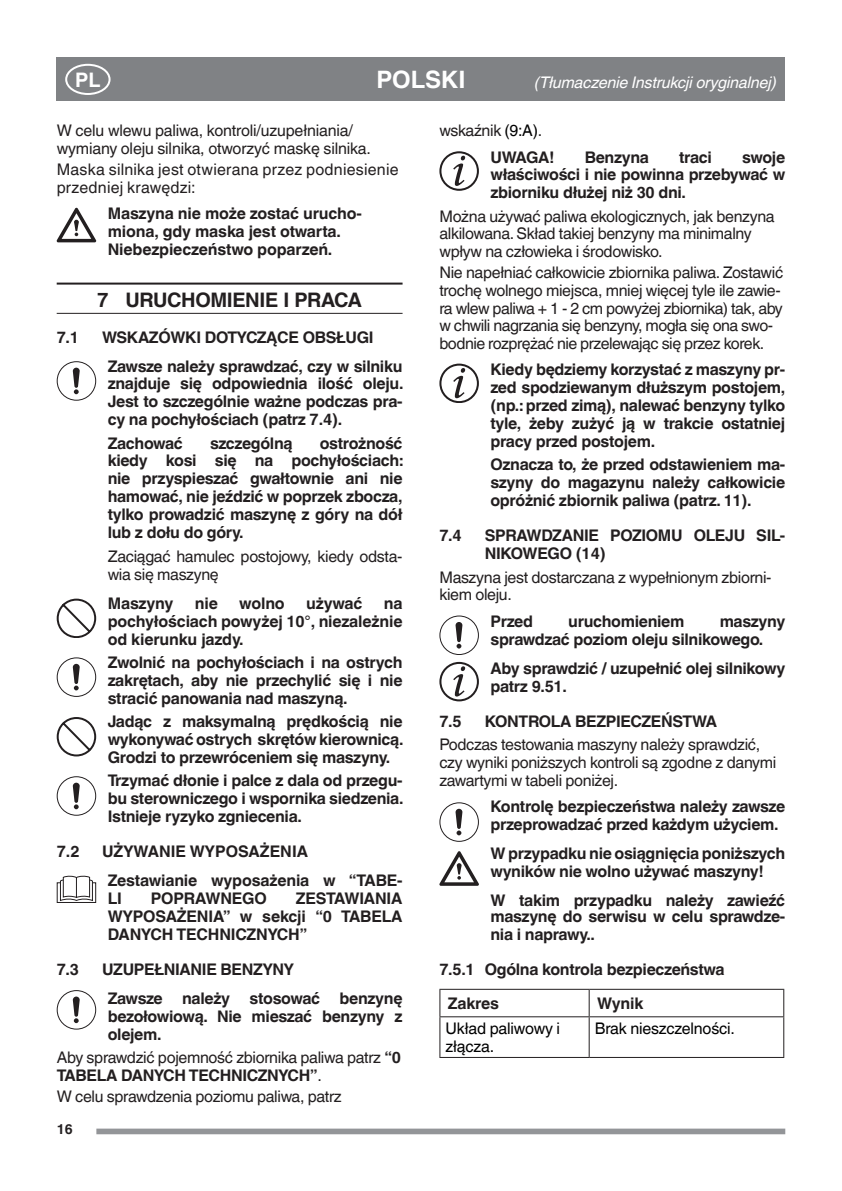
<style>
.page{position:relative;width:842px;height:1191px;background:#fff}
.page>*{position:absolute;margin:0;border:0;box-sizing:border-box;transform-origin:0 0}
.t1{font:700 24px "Helvetica World";color:#fff}
.t2{font:700 20px "Helvetica World";letter-spacing:-.02em;color:#231f20}
.t3{font:700 20px "Helvetica World";color:#fff}
.t4{font:700 16px/17.8px "Helvetica World";letter-spacing:-.02em;color:#231f20}
.t5{font:16px/17.8px "Helvetica World";letter-spacing:-.02em;color:#231f20}
.t6{font:16px/18px "Helvetica World";letter-spacing:.015em;color:#231f20}
.t7{font:16px/17.8px "Helvetica World";letter-spacing:-.01em;color:#000001}
.t8{font:italic 16px "Helvetica World";letter-spacing:-.01em;color:#fff}
.t9{font:700 14px "Helvetica World";color:#231f20}
.s1{color:#000001}
.s2{font-weight:700}
</style>
<div class="page">
<div style="left:57px;top:58px;width:728px;height:43px;background:#808285"></div>
<div style="left:96px;top:1128px;width:689px;height:6px;background:#939598"></div>
<div style="left:65px;top:64px;width:46px;height:31px;border:2px solid #fff;border-radius:50%"></div>
<hr style="left:57px;top:282px;width:346px;height:2px;background:#231f20">
<hr style="left:57px;top:313px;width:346px;height:1px;background:#231f20">
<svg style="left:57px;top:207px;width:39px;height:35px"></svg>
<div style="left:57px;top:361px;width:39px;height:40px;border:1px solid #231f20;border-radius:50%"></div>
<svg style="left:73px;top:368px;width:7px;height:26px"></svg>
<svg style="left:57px;top:598px;width:39px;height:40px"></svg>
<div style="left:57px;top:657px;width:39px;height:40px;border:1px solid #231f20;border-radius:50%"></div>
<svg style="left:73px;top:664px;width:7px;height:26px"></svg>
<svg style="left:57px;top:717px;width:39px;height:39px"></svg>
<div style="left:57px;top:776px;width:39px;height:39px;border:1px solid #231f20;border-radius:50%"></div>
<svg style="left:73px;top:782px;width:7px;height:27px"></svg>
<svg style="left:57px;top:875px;width:39px;height:28px"></svg>
<div style="left:57px;top:990px;width:39px;height:39px;border:1px solid #231f20;border-radius:50%"></div>
<svg style="left:73px;top:996px;width:7px;height:27px"></svg>
<div style="left:439px;top:151px;width:40px;height:39px;border:2px solid #231f20;border-radius:50%"></div>
<svg style="left:453px;top:156px;width:12px;height:30px"></svg>
<div style="left:439px;top:363px;width:40px;height:40px;border:2px solid #231f20;border-radius:50%"></div>
<svg style="left:453px;top:368px;width:12px;height:30px"></svg>
<div style="left:439px;top:615px;width:40px;height:39px;border:1px solid #231f20;border-radius:50%"></div>
<svg style="left:455px;top:622px;width:7px;height:26px"></svg>
<div style="left:439px;top:662px;width:40px;height:39px;border:2px solid #231f20;border-radius:50%"></div>
<svg style="left:453px;top:666px;width:12px;height:30px"></svg>
<div style="left:439px;top:802px;width:40px;height:39px;border:1px solid #231f20;border-radius:50%"></div>
<svg style="left:455px;top:808px;width:7px;height:27px"></svg>
<svg style="left:439px;top:851px;width:40px;height:34px"></svg>
<hr style="left:439px;top:988px;width:150px;height:1px;background:#231f20">
<svg style="left:439px;top:989px;width:1px;height:27px"></svg>
<hr style="left:589px;top:988px;width:195px;height:1px;background:#231f20">
<svg style="left:589px;top:989px;width:1px;height:27px"></svg>
<svg style="left:783px;top:989px;width:1px;height:27px"></svg>
<hr style="left:439px;top:1016px;width:150px;height:1px;background:#231f20">
<hr style="left:439px;top:1017px;width:1px;height:40px;background:#231f20">
<hr style="left:589px;top:1016px;width:195px;height:1px;background:#231f20">
<hr style="left:589px;top:1017px;width:1px;height:40px;background:#231f20">
<hr style="left:783px;top:1017px;width:1px;height:40px;background:#231f20">
<hr style="left:439px;top:1057px;width:150px;height:1px;background:#231f20">
<hr style="left:589px;top:1057px;width:195px;height:1px;background:#231f20">
<p class="t3" style="left:75px;top:68px;width:27px">PL</p>
<h1 class="t1" style="left:376px;top:66px;width:91px">POLSKI</h1>
<p class="t8" style="left:534px;top:73px;width:244px">(Tłumaczenie Instrukcji oryginalnej)</p>
<p class="t5" style="left:57px;top:122px;width:316px">W celu wlewu paliwa, kontroli/uzupełniania/ wymiany oleju silnika, otworzyć maskę silnika.</p>
<p class="t6" style="left:57px;top:160px;width:343px">Maska silnika jest otwierana przez podniesienie przedniej krawędzi:</p>
<p class="t4" style="left:108px;top:205px;width:256px">Maszyna nie może zostać urucho&shy;miona, gdy maska jest otwarta.<br>Niebezpieczeństwo poparzeń.</p>
<p class="t2" style="left:97px;top:289px;width:266px">7 URUCHOMIENIE I PRACA</p>
<p class="t4" style="left:57px;top:328px;width:24px">7.1</p>
<p class="t4" style="left:108px;top:322px;width:296px;line-height:29.2px;text-indent:-6px">WSKAZÓWKI DOTYCZĄCE OBSŁUGI<br>Zawsze należy sprawdzać, czy w silniku</p>
<p class="t4" style="left:108px;top:375px;width:297px;text-align:justify">znajduje się odpowiednia ilość oleju.<br>Jest to szczególnie ważne podczas pra&shy;cy na pochyłościach (patrz 7.4).</p>
<p class="t4" style="left:108px;top:434px;width:77px">Zachować</p>
<p class="t4" style="left:210px;top:434px;width:84px">szczególną</p>
<p class="t5" style="left:490px;top:117px;width:66px;line-height:26.4px;text-indent:-51px">wskaźnik <span class="s1">(9:A)</span>.<br><span class="s2">UWAGA!</span></p>
<p class="t4" style="left:490px;top:148px;width:296px;text-align:justify;text-indent:252px">swoje właściwości i nie powinna przebywać w zbiorniku dłużej niż 30 dni.</p>
<p class="t5" style="left:439px;top:207px;width:337px">Można używać paliwa ekologicznych, jak benzyna alkilowana. Skład takiej benzyny ma minimalny wpływ na człowieka i środowisko.</p>
<p class="t5" style="left:439px;top:263px;width:345px">Nie napełniać całkowicie zbiornika paliwa. Zostawić trochę wolnego miejsca, mniej więcej tyle ile zawie&shy;ra wlew paliwa + 1 - 2 cm powyżej zbiornika) tak, aby w chwili nagrzania się benzyny, mogła się ona swo&shy;bodnie rozprężać nie przelewając się przez korek.</p>
<p class="t4" style="left:490px;top:361px;width:296px;text-align:justify">Kiedy będziemy korzystać z maszyny pr&shy;zed spodziewanym dłuższym postojem, (np.: przed zimą), nalewać benzyny tylko tyle, żeby zużyć ją w trakcie ostatniej pracy przed postojem.</p>
<p class="t4" style="left:490px;top:456px;width:296px;text-align:justify">Oznacza to, że przed odstawieniem ma&shy;szyny do magazynu należy całkowicie opróżnić zbiornik paliwa (patrz. 11).</p>
<p class="t4" style="left:439px;top:526px;width:24px">7.4</p>
<p class="t4" style="left:485px;top:526px;width:302px">SPRAWDZANIE POZIOMU OLEJU SIL-<br>NIKOWEGO (14)</p>
<p class="t5" style="left:439px;top:568px;width:334px">Maszyna jest dostarczana z wypełnionym zbiorni&shy;kiem oleju.</p>
<p class="t4" style="left:490px;top:612px;width:44px">Przed</p>
<p class="t4" style="left:568px;top:612px;width:118px">uruchomieniem</p>
<p class="t4" style="left:585px;top:148px;width:66px">Benzyna</p>
<p class="t4" style="left:679px;top:148px;width:34px">traci</p>
<p class="t4" style="left:108px;top:434px;width:297px;text-align:justify;text-indent:212px">ostrożność kiedy kosi się na pochyłościach: nie przyspieszać gwałtownie ani nie hamować, nie jeździć w poprzek zbocza, tylko prowadzić maszynę z góry na dół lub z dołu do góry.</p>
<p class="t5" style="left:108px;top:547px;width:296px;line-height:18.4px">Zaciągać hamulec postojowy, kiedy odsta&shy;wia się maszynę</p>
<p class="t4" style="left:108px;top:595px;width:67px">Maszyny</p>
<p class="t4" style="left:195px;top:595px;width:25px">nie</p>
<p class="t4" style="left:239px;top:595px;width:47px">wolno</p>
<p class="t4" style="left:306px;top:595px;width:58px">używać</p>
<p class="t4" style="left:108px;top:595px;width:296px;text-align:justify;text-indent:276px">na pochyłościach powyżej 10°, niezależnie od kierunku jazdy.</p>
<p class="t4" style="left:108px;top:654px;width:296px;text-align:justify">Zwolnić na pochyłościach i na ostrych zakrętach, aby nie przechylić się i nie stracić panowania nad maszyną.</p>
<p class="t4" style="left:108px;top:713px;width:297px;text-align:justify">Jadąc z maksymalną prędkością nie wykonywać ostrych skrętów kierownicą.<br>Grodzi to przewróceniem się maszyny.</p>
<p class="t4" style="left:108px;top:772px;width:297px;text-align:justify">Trzymać dłonie i palce z dala od przegu&shy;bu sterowniczego i wspornika siedzenia.<br>Istnieje ryzyko zgniecenia.</p>
<p class="t4" style="left:490px;top:612px;width:296px;text-indent:229px">maszyny sprawdzać poziom oleju silnikowego.</p>
<p class="t4" style="left:490px;top:659px;width:296px">Aby sprawdzić / uzupełnić olej silnikowy patrz 9.51.</p>
<p class="t4" style="left:439px;top:712px;width:24px">7.5</p>
<p class="t4" style="left:485px;top:712px;width:234px">KONTROLA BEZPIECZEŃSTWA</p>
<p class="t5" style="left:439px;top:736px;width:338px">Podczas testowania maszyny należy sprawdzić, czy wyniki poniższych kontroli są zgodne z danymi zawartymi w tabeli poniżej.</p>
<p class="t4" style="left:490px;top:797px;width:296px">Kontrolę bezpieczeństwa należy zawsze przeprowadzać przed każdym użyciem.</p>
<p class="t4" style="left:490px;top:844px;width:296px">W przypadku nie osiągnięcia poniższych wyników nie wolno używać maszyny!</p>
<p class="t4" style="left:490px;top:892px;width:296px;line-height:16px">W takim przypadku należy zawieźć maszynę do serwisu w celu sprawdze-</p>
<p class="t4" style="left:439px;top:916px;width:287px;line-height:35.2px;text-indent:51px">nia i naprawy..<br>7.5.1 Ogólna kontrola bezpieczeństwa</p>
<p class="t4" style="left:448px;top:994px;width:53px">Zakres</p>
<p class="t4" style="left:597px;top:994px;width:48px">Wynik</p>
<p class="t7" style="left:446px;top:1019px;width:116px">Układ paliwowy i złącza.</p>
<p class="t7" style="left:595px;top:1019px;width:142px">Brak nieszczelności.</p>
<p class="t4" style="left:57px;top:843px;width:24px">7.2</p>
<p class="t4" style="left:108px;top:837px;width:296px;line-height:29.2px;text-indent:-6px">UŻYWANIE WYPOSAŻENIA<br>Zestawianie wyposażenia w “TABE-</p>
<p class="t4" style="left:108px;top:890px;width:16px">LI</p>
<p class="t4" style="left:151px;top:890px;width:117px">POPRAWNEGO</p>
<p class="t4" style="left:108px;top:890px;width:296px;text-align:justify;text-indent:188px">ZESTAWIANIA WYPOSAŻENIA” w sekcji “0 TABELA DANYCH TECHNICZNYCH”</p>
<p class="t4" style="left:57px;top:960px;width:24px">7.3</p>
<p class="t4" style="left:108px;top:955px;width:296px;line-height:29.2px;text-indent:-6px">UZUPEŁNIANIE BENZYNY<br>Zawsze należy stosować benzynę</p>
<p class="t4" style="left:108px;top:1007px;width:296px">bezołowiową. Nie mieszać benzyny z olejem.</p>
<p class="t5" style="left:57px;top:1049px;width:346px">Aby sprawdzić pojemność zbiornika paliwa patrz <span class="s2">“0<br>TABELA DANYCH TECHNICZNYCH”</span>.</p>
<p class="t5" style="left:57px;top:1087px;width:287px">W celu sprawdzenia poziomu paliwa, patrz</p>
<p class="t9" style="left:57px;top:1121px;width:18px">16</p>
</div>
